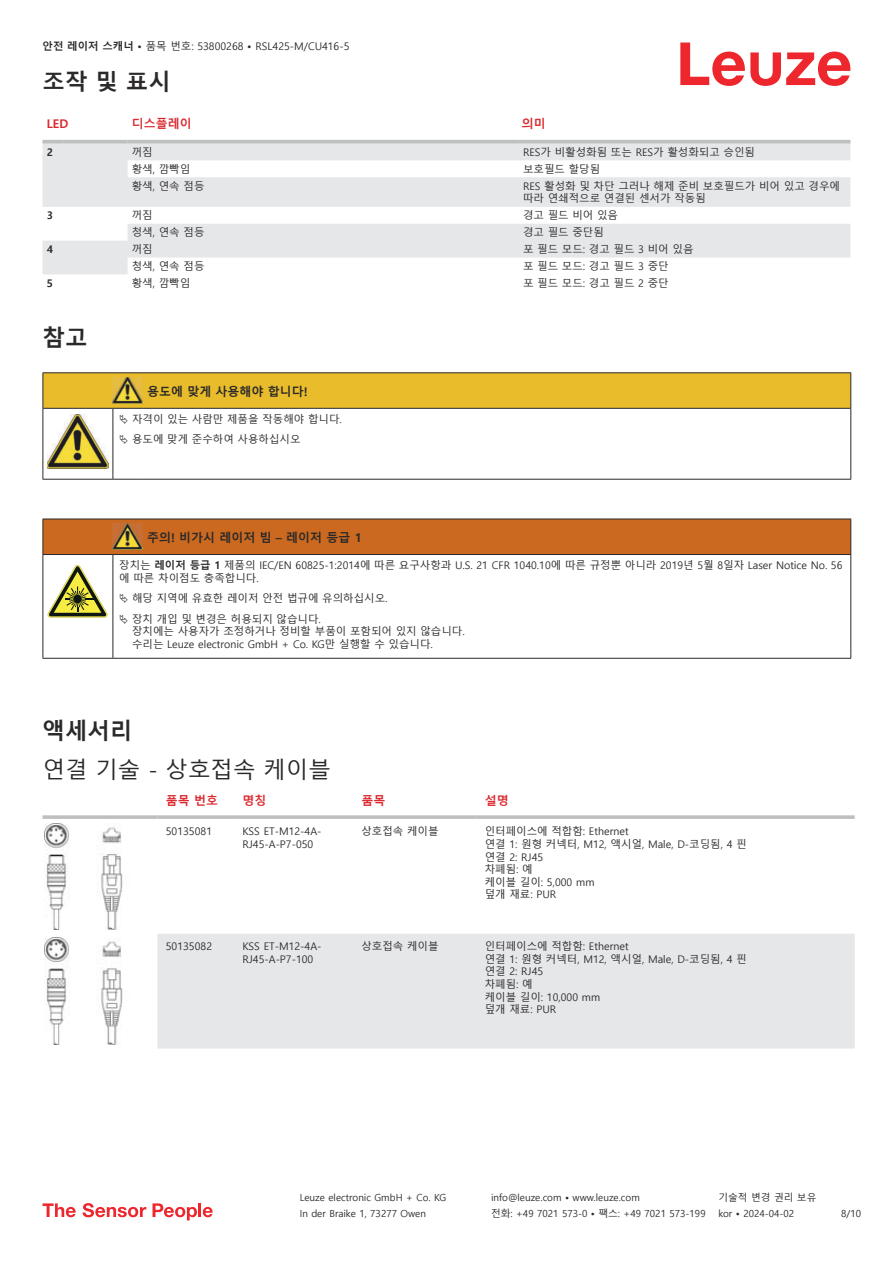
<style>
.page{position:relative;width:893px;height:1263px;background:#fff}
.page>*{position:absolute;margin:0;border:0;box-sizing:border-box;transform-origin:0 0}
.t1{font:22.5px "Malgun Gothic";color:#2b292a}
.t2{font:700 22.5px "Malgun Gothic";color:#2b292a}
.t3{font:700 12px "Malgun Gothic";color:#2b292a}
.t4{font:700 12px "Malgun Gothic";color:#db2a30}
.t5{font:10.5px/12.6px "Malgun Gothic";color:#2b292a}
.t6{font:700 10.5px "Malgun Gothic";color:#2b292a}
.t7{font:9.75px "Malgun Gothic";color:#2b292a}
.s1{font-weight:700}
</style>
<div class="page">
<svg style="left:680px;top:43px;width:170px;height:43px"></svg>
<svg style="left:43px;top:143px;width:807px;height:131px;fill:#e6e7e9"></svg>
<hr style="left:43px;top:140px;width:21px;height:3px;background:#bdbfc1">
<hr style="left:64px;top:140px;width:64px;height:3px;background:#bdbfc1">
<hr style="left:128px;top:140px;width:391px;height:3px;background:#bdbfc1">
<hr style="left:519px;top:140px;width:331px;height:3px;background:#bdbfc1">
<div style="left:157px;top:934px;width:698px;height:114px;background:#e6e7e9"></div>
<svg style="left:43px;top:815px;width:114px;height:4px"></svg>
<svg style="left:157px;top:815px;width:77px;height:4px"></svg>
<svg style="left:234px;top:815px;width:119px;height:4px"></svg>
<svg style="left:353px;top:815px;width:123px;height:4px"></svg>
<svg style="left:476px;top:815px;width:379px;height:4px;background:#c3c5c7"></svg>
<img style="left:45px;top:823px;width:78px;height:106px">
<img style="left:45px;top:938px;width:78px;height:106px">
<svg style="left:43px;top:1203px;width:33px;height:14px"></svg>
<svg style="left:83px;top:1203px;width:63px;height:14px"></svg>
<svg style="left:153px;top:1203px;width:44px;height:17px"></svg>
<hr style="left:198px;top:1203px;width:3px;height:14px;background:#ed272d">
<svg style="left:203px;top:1207px;width:10px;height:10px"></svg>
<svg style="left:44px;top:450px;width:806px;height:29px"></svg>
<hr style="left:43px;top:372px;width:70px;height:1px;background:#2b292a">
<hr style="left:113px;top:372px;width:30px;height:1px;background:#2b292a">
<hr style="left:143px;top:372px;width:708px;height:1px;background:#2b292a">
<hr style="left:43px;top:409px;width:1px;height:66px;background:#2b292a">
<hr style="left:113px;top:409px;width:1px;height:66px;background:#2b292a">
<hr style="left:850px;top:409px;width:1px;height:66px;background:#2b292a">
<hr style="left:43px;top:479px;width:70px;height:1px;background:#2b292a">
<hr style="left:113px;top:479px;width:30px;height:1px;background:#2b292a">
<hr style="left:143px;top:479px;width:708px;height:1px;background:#2b292a">
<img style="left:47px;top:450px;width:61px;height:18px">
<div style="left:44px;top:520px;width:806px;height:34px;background:#ca691f"></div>
<svg style="left:44px;top:555px;width:806px;height:103px"></svg>
<hr style="left:43px;top:519px;width:70px;height:1px;background:#2b292a">
<hr style="left:43px;top:519px;width:1px;height:35px;background:#2b292a">
<hr style="left:43px;top:554px;width:70px;height:1px;background:#2b292a">
<hr style="left:113px;top:519px;width:30px;height:1px;background:#2b292a">
<hr style="left:113px;top:554px;width:30px;height:1px;background:#2b292a">
<hr style="left:143px;top:519px;width:708px;height:1px;background:#2b292a">
<hr style="left:850px;top:519px;width:1px;height:35px;background:#2b292a">
<hr style="left:143px;top:554px;width:708px;height:1px;background:#2b292a">
<hr style="left:43px;top:555px;width:1px;height:99px;background:#2b292a">
<hr style="left:113px;top:555px;width:1px;height:99px;background:#2b292a">
<hr style="left:850px;top:555px;width:1px;height:99px;background:#2b292a">
<hr style="left:43px;top:658px;width:70px;height:1px;background:#2b292a">
<hr style="left:113px;top:658px;width:30px;height:1px;background:#2b292a">
<hr style="left:143px;top:658px;width:708px;height:1px;background:#2b292a">
<img style="left:113px;top:523px;width:30px;height:26px">
<svg style="left:47px;top:565px;width:60px;height:52px"></svg>
<svg style="left:115px;top:555px;width:734px;height:99px"></svg>
<svg style="left:43px;top:373px;width:808px;height:77px"></svg>
<svg style="left:120px;top:594px;width:8px;height:9px"></svg>
<svg style="left:120px;top:614px;width:8px;height:9px"></svg>
<p class="t5" style="left:43px;top:40px;width:308px"><span class="s1">안전 레이저 스캐너 •</span> 품목 번호: 53800268 <span class="s1">•</span> RSL425-M/CU416-5</p>
<h1 class="t2" style="left:43px;top:69px;width:130px">조작 및 표시</h1>
<p class="t4" style="left:47px;top:117px;width:23px">LED</p>
<p class="t4" style="left:132px;top:116px;width:61px">디스플레이</p>
<p class="t4" style="left:522px;top:116px;width:25px">의미</p>
<p class="t6" style="left:47px;top:146px;width:8px">2</p>
<p class="t5" style="left:132px;top:146px;width:22px">꺼짐</p>
<p class="t5" style="left:523px;top:146px;width:234px">RES가 비활성화됨 또는 RES가 활성화되고 승인됨</p>
<p class="t5" style="left:132px;top:163px;width:60px">황색, 깜빡임</p>
<p class="t5" style="left:523px;top:163px;width:79px">보호필드 할당됨</p>
<p class="t5" style="left:132px;top:180px;width:74px">황색, 연속 점등</p>
<p class="t5" style="left:523px;top:180px;width:318px">RES 활성화 및 차단 그러나 해제 준비 보호필드가 비어 있고 경우에 따라 연쇄적으로 연결된 센서가 작동됨</p>
<p class="t6" style="left:47px;top:209px;width:8px">3</p>
<p class="t5" style="left:132px;top:209px;width:22px">꺼짐</p>
<p class="t5" style="left:523px;top:209px;width:97px">경고 필드 비어 있음</p>
<p class="t5" style="left:132px;top:226px;width:74px">청색, 연속 점등</p>
<p class="t5" style="left:523px;top:226px;width:82px">경고 필드 중단됨</p>
<p class="t6" style="left:47px;top:243px;width:8px">4</p>
<p class="t5" style="left:132px;top:243px;width:22px">꺼짐</p>
<p class="t5" style="left:523px;top:243px;width:172px">포 필드 모드: 경고 필드 3 비어 있음</p>
<p class="t5" style="left:132px;top:260px;width:74px">청색, 연속 점등</p>
<p class="t5" style="left:523px;top:260px;width:147px">포 필드 모드: 경고 필드 3 중단</p>
<p class="t6" style="left:47px;top:277px;width:8px">5</p>
<p class="t5" style="left:132px;top:277px;width:60px">황색, 깜빡임</p>
<p class="t5" style="left:523px;top:277px;width:147px">포 필드 모드: 경고 필드 2 중단</p>
<h1 class="t2" style="left:43px;top:324px;width:46px">참고</h1>
<p class="t3" style="left:147px;top:384px;width:162px">용도에 맞게 사용해야 합니다!</p>
<p class="t5" style="left:132px;top:409px;width:211px;line-height:20.2px">자격이 있는 사람만 제품을 작동해야 합니다. 용도에 맞게 준수하여 사용하십시오</p>
<p class="t3" style="left:147px;top:530px;width:216px">주의! 비가시 레이저 빔 – 레이저 등급 1</p>
<p class="t5" style="left:119px;top:559px;width:725px">장치는 <span class="s1">레이저 등급 1</span> 제품의 IEC/EN 60825-1:2014에 따른 요구사항과 U.S. 21 CFR 1040.10에 따른 규정뿐 아니라 2019년 5월 8일자 Laser Notice No. 56 에 따른 차이점도 충족합니다.</p>
<p class="t5" style="left:132px;top:588px;width:257px;line-height:20.2px">해당 지역에 유효한 레이저 안전 법규에 유의하십시오. 장치 개입 및 변경은 허용되지 않습니다.</p>
<p class="t5" style="left:132px;top:625px;width:334px">장치에는 사용자가 조정하거나 정비할 부품이 포함되어 있지 않습니다. 수리는 Leuze electronic GmbH + Co. KG만 실행할 수 있습니다.</p>
<h1 class="t2" style="left:43px;top:718px;width:91px">액세서리</h1>
<h1 class="t1" style="left:43px;top:757px;width:290px">연결 기술 - 상호접속 케이블</h1>
<p class="t4" style="left:166px;top:793px;width:54px">품목 번호</p>
<p class="t4" style="left:242px;top:793px;width:25px">명칭</p>
<p class="t4" style="left:361px;top:793px;width:25px">품목</p>
<p class="t4" style="left:485px;top:793px;width:25px">설명</p>
<p class="t5" style="left:166px;top:825px;width:48px">50135081</p>
<p class="t5" style="left:242px;top:825px;width:81px">KSS ET-M12-4A-<br>RJ45-A-P7-050</p>
<p class="t5" style="left:361px;top:825px;width:79px">상호접속 케이블</p>
<p class="t5" style="left:485px;top:825px;width:263px">인터페이스에 적합함: Ethernet<br>연결 1: 원형 커넥터, M12, 액시얼, Male, D-코딩됨, 4 핀 연결 2: RJ45<br>차폐됨: 예<br>케이블 길이: 5,000 mm<br>덮개 재료: PUR</p>
<p class="t5" style="left:166px;top:940px;width:48px">50135082</p>
<p class="t5" style="left:242px;top:940px;width:81px">KSS ET-M12-4A-<br>RJ45-A-P7-100</p>
<p class="t5" style="left:361px;top:940px;width:79px">상호접속 케이블</p>
<p class="t5" style="left:485px;top:940px;width:263px">인터페이스에 적합함: Ethernet<br>연결 1: 원형 커넥터, M12, 액시얼, Male, D-코딩됨, 4 핀 연결 2: RJ45<br>차폐됨: 예<br>케이블 길이: 10,000 mm<br>덮개 재료: PUR</p>
<p class="t7" style="left:300px;top:1192px;width:148px">Leuze electronic GmbH + Co. KG</p>
<p class="t7" style="left:491px;top:1192px;width:150px">info@leuze.com • www.leuze.com</p>
<p class="t7" style="left:718px;top:1192px;width:100px">기술적 변경 권리 보유</p>
<p class="t7" style="left:300px;top:1208px;width:128px">In der Braike 1, 73277 Owen</p>
<p class="t7" style="left:491px;top:1208px;width:216px">전화: +49 7021 573-0 • 팩스: +49 7021 573-199</p>
<p class="t7" style="left:718px;top:1208px;width:77px">kor • 2024-04-02</p>
<p class="t7" style="left:841px;top:1208px;width:21px">8/10</p>
</div>
